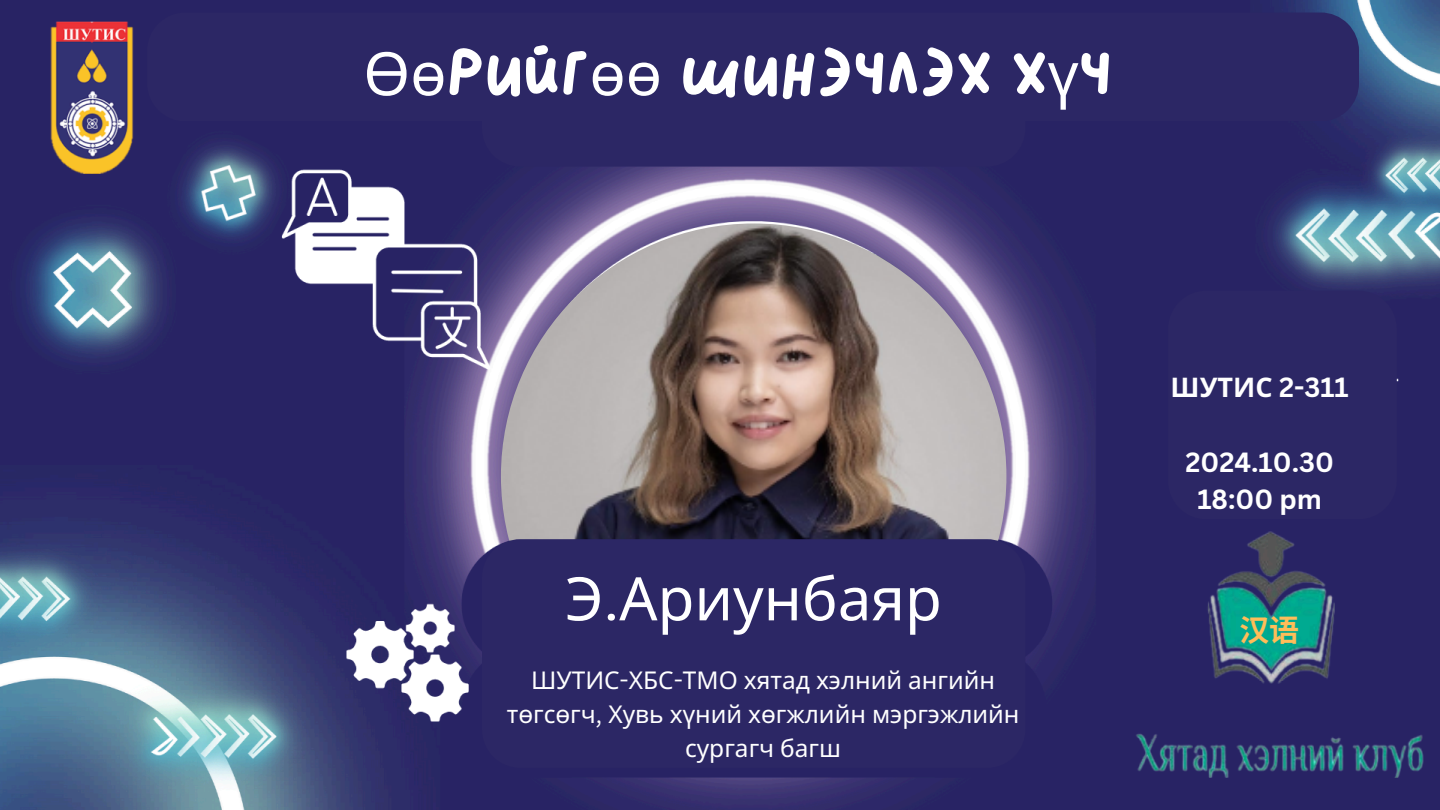
<style>
.page{position:relative;width:1440px;height:810px;background:#fff}
.page>*{position:absolute;margin:0;border:0;box-sizing:border-box;transform-origin:0 0}
.t1{font:60px "Lazydog";color:#fff}
.t2{font:60px "Noto Sans";color:#fff}
.t3{font:700 30px "Noto Sans CJ Ksc";color:#ffbd59}
.t4{font:700 27px/37.5px "Canva Sans";color:#fff;text-align:center}
.t5{font:700 27px "Noto Sans";color:#fff}
.t6{font:24.5px/33.8px "Noto Sans";color:#fff;text-align:center}
.s1{font-family:"Noto Sans"}
.s2{font-family:"Canva Sans"}
</style>
<div class="page">
<img style="left:0;top:0;width:1440px;height:810px">
<img style="left:501px;top:223px;width:505px;height:506px;border-radius:50%">
<div style="left:482px;top:539px;width:543px;height:229px;background:#2c2765"></div>
<div style="left:147px;top:13px;width:1212px;height:108px;background:#2c2765"></div>
<div style="left:482px;top:40px;width:543px;height:127px;background:#2c2765"></div>
<div style="left:1168px;top:291px;width:229px;height:228px;background:#2c2765"></div>
<h3 class="t1" style="left:363px;top:44px;width:750px"><span class="s1">Өө</span>рийг<span class="s1">өө</span> шинэчлэх х<span class="s1">ү</span>ч</h3>
<p class="t2" style="left:565px;top:556px;width:378px">Э<span class="s2">.</span>Ариунбаяр</p>
<h1 class="t6" style="left:507px;top:663px;width:514px">ШУТИС<span class="s2">-</span>ХБС<span class="s2">-</span>ТМО хятад хэлний ангийн төгсөгч<span class="s2">,</span> Хувь хүний хөгжлийн мэргэжлийн сургагч багш</h1>
<p class="t5" style="left:1171px;top:368px;width:180px">ШУТИС <span class="s2">2-311</span></p>
<h2 class="t4" style="left:1186px;top:443px;width:150px">2024.10.30<br>18:00 pm</h2>
<h3 class="t3" style="left:1239px;top:606px;width:61px">汉语</h3>
</div>
